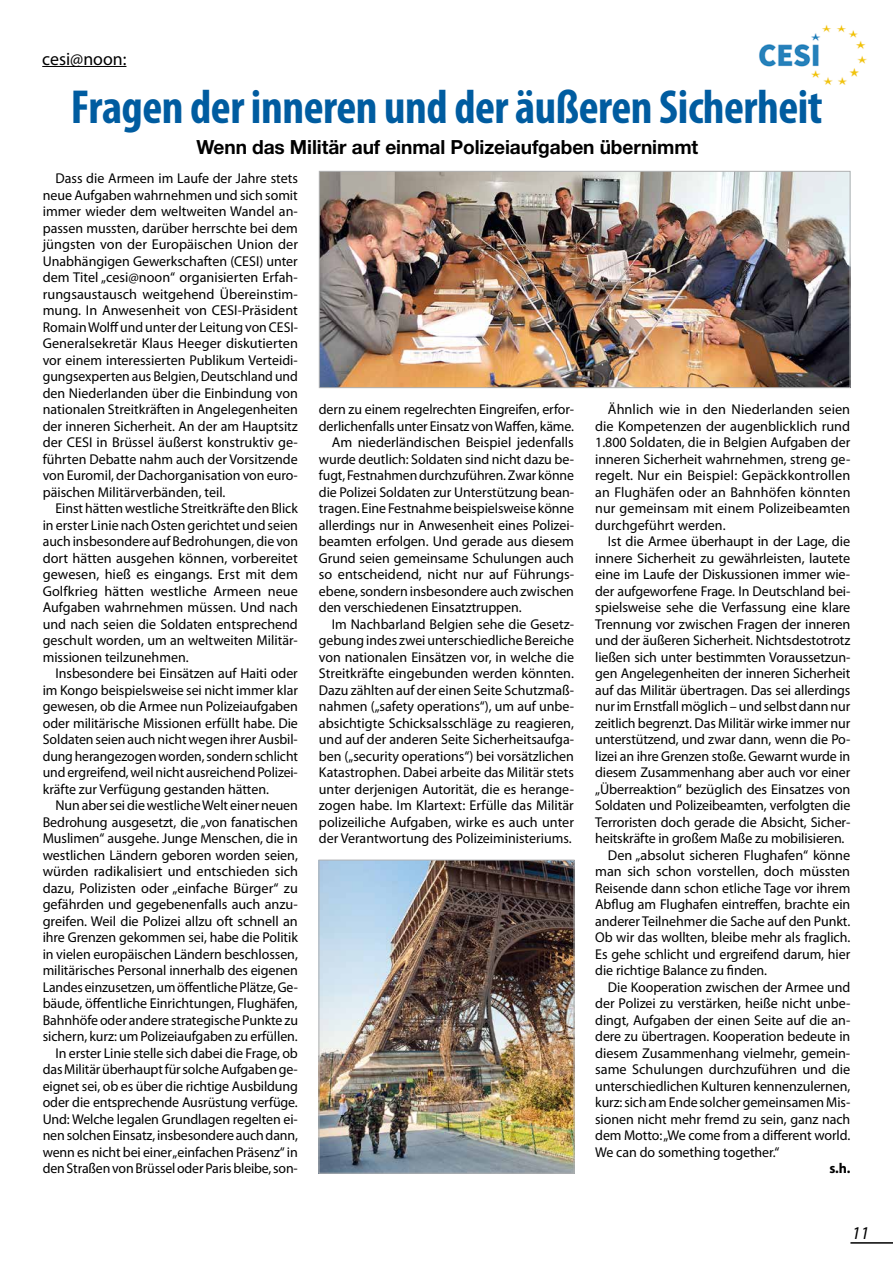
<style>
.page{position:relative;width:893px;height:1263px;background:#fff}
.page>*{position:absolute;margin:0;border:0;box-sizing:border-box;transform-origin:0 0}
.t1{font:700 condensed 48px "Myriad Pro";letter-spacing:-.01em;color:#005ca0}
.t2{font:700 19.5px "Helvetica Neue LT Std";letter-spacing:-.005em;color:#000}
.t3{font:18px "Myriad Pro";color:#000}
.t4{font:italic 18px "Myriad Pro";color:#000}
.t5{font:14.25px/16.5px "Myriad Pro";letter-spacing:-.005em;color:#000;text-align:justify}
.t6{font:700 14.25px "Myriad Pro";color:#000}
.s1{color:#fff}
</style>
<div class="page">
<hr style="left:850px;top:1242px;width:43px;height:2px;background:#000">
<img style="left:321px;top:173px;width:527px;height:213px">
<div style="left:319px;top:171px;width:531px;height:217px;border:1px solid #b1b2b3"></div>
<img style="left:759px;top:25px;width:108px;height:60px">
<img style="left:321px;top:862px;width:251px;height:309px">
<div style="left:319px;top:860px;width:255px;height:313px;border:1px solid #b1b2b3"></div>
<hr style="left:42px;top:66px;width:84px;height:1px;background:#000">
<p class="t3" style="left:42px;top:48px;width:86px">cesi@noon:</p>
<h1 class="t1" style="left:71px;top:77px;width:753px">Fragen der inneren und der äußeren Sicherheit</h1>
<h2 class="t2" style="left:196px;top:135px;width:503px">Wenn das Militär auf einmal Polizeiaufgaben übernimmt</h2>
<p class="t5" style="left:43px;top:170px;width:257px;text-indent:13px">Dass die Armeen im Laufe der Jahre stets neue Aufgaben wahrnehmen und sich somit immer wieder dem weltweiten Wandel an&shy;passen mussten, darüber herrschte bei dem jüngsten von der Europäischen Union der Unabhängigen Gewerkschaften (CESI) unter dem Titel „cesi@noon“ organisierten Erfah&shy;rungsaustausch weitgehend Übereinstim&shy;mung. In Anwesenheit von CESI-Präsident Romain Wolff und unter der Leitung von CESI-Generalsekretär Klaus Heeger diskutierten vor einem interessierten Publikum Verteidi&shy;gungsexperten aus Belgien, Deutschland und den Niederlanden über die Einbindung von nationalen Streitkräften in Angelegenheiten der inneren Sicherheit. An der am Hauptsitz der CESI in Brüssel äußerst konstruktiv ge&shy;führten Debatte nahm auch der Vorsitzende von Euromil, der Dachorganisation von euro&shy;päischen Militärverbänden, teil.</p>
<p class="t5" style="left:43px;top:500px;width:257px;text-indent:13px">Einst hätten westliche Streitkräfte den Blick in erster Linie nach Osten gerichtet und seien auch insbesondere auf Bedrohungen, die von dort hätten ausgehen können, vorbereitet gewesen, hieß es eingangs. Erst mit dem Golfkrieg hätten westliche Armeen neue Aufgaben wahrnehmen müssen. Und nach und nach seien die Soldaten entsprechend geschult worden, um an weltweiten Militär&shy;missionen teilzunehmen.</p>
<p class="t5" style="left:43px;top:665px;width:257px;text-indent:13px">Insbesondere bei Einsätzen auf Haiti oder im Kongo beispielsweise sei nicht immer klar gewesen, ob die Armee nun Polizeiaufgaben oder militärische Missionen erfüllt habe. Die Soldaten seien auch nicht wegen ihrer Ausbil&shy;dung herangezogen worden, sondern schlicht und ergreifend, weil nicht ausreichend Polizei&shy;kräfte zur Verfügung gestanden hätten.</p>
<p class="t5" style="left:43px;top:797px;width:257px;text-align:right">Nun aber sei die westliche Welt einer neuen Bedrohung ausgesetzt, die „von fanatischen Muslimen“ ausgehe. Junge Menschen, die in westlichen Ländern geboren worden seien, würden radikalisiert und entschieden sich dazu, Polizisten oder „einfache Bürger“ zu gefährden und gegebenenfalls auch anzu&shy;greifen. Weil die Polizei allzu oft schnell an ihre Grenzen gekommen sei, habe die Politik in vielen europäischen Ländern beschlossen, militärisches Personal innerhalb des eigenen Landes einzusetzen, um öffentliche Plätze, Ge&shy;bäude, öffentliche Einrichtungen, Flughäfen, Bahnhöfe oder andere strategische Punkte zu sichern, kurz: um Polizeiaufgaben zu erfüllen.<br>In erster Linie stelle sich dabei die Frage, ob das Militär überhaupt für solche Aufgaben ge&shy;eignet sei, ob es über die richtige Ausbildung oder die entsprechende Ausrüstung verfüge.<br>Und: Welche legalen Grundlagen regelten ei&shy;nen solchen Einsatz, insbesondere auch dann, wenn es nicht bei einer „einfachen Präsenz“ in den Straßen von Brüssel oder Paris bleibe, son-</p>
<p class="t5" style="left:319px;top:401px;width:257px">dern zu einem regelrechten Eingreifen, erfor-</p>
<p class="t5" style="left:319px;top:417px;width:257px">derlichenfalls unter Einsatz von Waffen, käme.</p>
<p class="t5" style="left:332px;top:434px;width:244px">Am niederländischen Beispiel jedenfalls</p>
<p class="t5" style="left:319px;top:450px;width:257px">wurde deutlich: Soldaten sind nicht dazu be-</p>
<p class="t5" style="left:319px;top:467px;width:257px">fugt, Festnahmen durchzuführen. Zwar könne</p>
<p class="t5" style="left:319px;top:483px;width:257px">die Polizei Soldaten zur Unterstützung bean-</p>
<p class="t5" style="left:319px;top:500px;width:257px">tragen. Eine Festnahme beispielsweise könne</p>
<p class="t5" style="left:319px;top:516px;width:257px">allerdings nur in Anwesenheit eines Polizei-</p>
<p class="t5" style="left:319px;top:533px;width:257px">beamten erfolgen. Und gerade aus diesem</p>
<p class="t5" style="left:319px;top:549px;width:257px">Grund seien gemeinsame Schulungen auch</p>
<p class="t5" style="left:319px;top:566px;width:257px">so entscheidend, nicht nur auf Führungs-</p>
<p class="t5" style="left:319px;top:582px;width:257px">ebene, sondern insbesondere auch zwischen</p>
<p class="t5" style="left:319px;top:599px;width:204px">den verschiedenen Einsatztruppen.</p>
<p class="t5" style="left:332px;top:615px;width:244px">Im Nachbarland Belgien sehe die Gesetz-</p>
<p class="t5" style="left:319px;top:632px;width:257px">gebung indes zwei unterschiedliche Bereiche</p>
<p class="t5" style="left:319px;top:648px;width:257px">von nationalen Einsätzen vor, in welche die</p>
<p class="t5" style="left:319px;top:665px;width:257px">Streitkräfte eingebunden werden könnten.</p>
<p class="t5" style="left:319px;top:681px;width:257px">Dazu zählten auf der einen Seite Schutzmaß-</p>
<p class="t5" style="left:319px;top:698px;width:257px">nahmen („safety operations“), um auf unbe-</p>
<p class="t5" style="left:319px;top:714px;width:257px">absichtigte Schicksalsschläge zu reagieren,</p>
<p class="t5" style="left:319px;top:731px;width:257px">und auf der anderen Seite Sicherheitsaufga-</p>
<p class="t5" style="left:319px;top:747px;width:257px">ben („security operations“) bei vorsätzlichen</p>
<p class="t5" style="left:319px;top:764px;width:257px">Katastrophen. Dabei arbeite das Militär stets</p>
<p class="t5" style="left:319px;top:780px;width:257px">unter derjenigen Autorität, die es herange-</p>
<p class="t5" style="left:319px;top:797px;width:256px">zogen habe. Im Klartext: Erfülle das Militär</p>
<p class="t5" style="left:319px;top:813px;width:257px">polizeiliche Aufgaben, wirke es auch unter</p>
<p class="t5" style="left:319px;top:830px;width:254px">der Verantwortung des Polizeiministeriums.</p>
<p class="t5" style="left:595px;top:401px;width:257px;text-indent:13px">Ähnlich wie in den Niederlanden seien die Kompetenzen der augenblicklich rund 1.800 Soldaten, die in Belgien Aufgaben der inneren Sicherheit wahrnehmen, streng ge&shy;regelt. Nur ein Beispiel: Gepäckkontrollen an Flughäfen oder an Bahnhöfen könnten nur gemeinsam mit einem Polizeibeamten durchgeführt werden.</p>
<p class="t5" style="left:608px;top:533px;width:244px">Ist die Armee überhaupt in der Lage, die</p>
<p class="t5" style="left:595px;top:549px;width:257px">innere Sicherheit zu gewährleisten, lautete</p>
<p class="t5" style="left:595px;top:566px;width:257px">eine im Laufe der Diskussionen immer wie-</p>
<p class="t5" style="left:595px;top:582px;width:257px">der aufgeworfene Frage. In Deutschland bei-</p>
<p class="t5" style="left:595px;top:599px;width:257px">spielsweise sehe die Verfassung eine klare</p>
<p class="t5" style="left:595px;top:615px;width:257px">Trennung vor zwischen Fragen der inneren</p>
<p class="t5" style="left:595px;top:632px;width:257px">und der äußeren Sicherheit. Nichtsdestotrotz</p>
<p class="t5" style="left:595px;top:648px;width:257px">ließen sich unter bestimmten Voraussetzun-</p>
<p class="t5" style="left:595px;top:665px;width:257px">gen Angelegenheiten der inneren Sicherheit</p>
<p class="t5" style="left:595px;top:681px;width:257px">auf das Militär übertragen. Das sei allerdings</p>
<p class="t5" style="left:595px;top:698px;width:257px">nur im Ernstfall möglich – und selbst dann nur</p>
<p class="t5" style="left:595px;top:714px;width:257px">zeitlich begrenzt. Das Militär wirke immer nur</p>
<p class="t5" style="left:595px;top:731px;width:257px">unterstützend, und zwar dann, wenn die Po-</p>
<p class="t5" style="left:595px;top:747px;width:257px">lizei an ihre Grenzen stoße. Gewarnt wurde in</p>
<p class="t5" style="left:595px;top:764px;width:257px">diesem Zusammenhang aber auch vor einer</p>
<p class="t5" style="left:595px;top:780px;width:257px">„Überreaktion“ bezüglich des Einsatzes von</p>
<p class="t5" style="left:595px;top:797px;width:257px">Soldaten und Polizeibeamten, verfolgten die</p>
<p class="t5" style="left:595px;top:813px;width:257px">Terroristen doch gerade die Absicht, Sicher-</p>
<p class="t5" style="left:595px;top:830px;width:251px">heitskräfte in großem Maße zu mobilisieren.</p>
<p class="t5" style="left:608px;top:846px;width:244px">Den „absolut sicheren Flughafen“ könne</p>
<p class="t5" style="left:595px;top:863px;width:256px">man sich schon vorstellen, doch müssten</p>
<p class="t5" style="left:595px;top:879px;width:257px">Reisende dann schon etliche Tage vor ihrem</p>
<p class="t5" style="left:595px;top:896px;width:257px">Abflug am Flughafen eintreffen, brachte ein</p>
<p class="t5" style="left:595px;top:912px;width:257px">anderer Teilnehmer die Sache auf den Punkt.</p>
<p class="t5" style="left:595px;top:929px;width:257px">Ob wir das wollten, bleibe mehr als fraglich.</p>
<p class="t5" style="left:595px;top:945px;width:257px">Es gehe schlicht und ergreifend darum, hier</p>
<p class="t5" style="left:595px;top:962px;width:173px">die richtige Balance zu finden.</p>
<p class="t5" style="left:608px;top:978px;width:244px">Die Kooperation zwischen der Armee und</p>
<p class="t5" style="left:595px;top:995px;width:257px">der Polizei zu verstärken, heiße nicht unbe-</p>
<p class="t5" style="left:595px;top:1011px;width:257px">dingt, Aufgaben der einen Seite auf die an-</p>
<p class="t5" style="left:595px;top:1028px;width:257px">dere zu übertragen. Kooperation bedeute in</p>
<p class="t5" style="left:595px;top:1044px;width:257px">diesem Zusammenhang vielmehr, gemein-</p>
<p class="t5" style="left:595px;top:1061px;width:256px">same Schulungen durchzuführen und die</p>
<p class="t5" style="left:595px;top:1077px;width:257px">unterschiedlichen Kulturen kennenzulernen,</p>
<p class="t5" style="left:595px;top:1094px;width:257px">kurz: sich am Ende solcher gemeinsamen Mis-</p>
<p class="t5" style="left:595px;top:1110px;width:257px">sionen nicht mehr fremd zu sein, ganz nach</p>
<p class="t5" style="left:595px;top:1127px;width:257px">dem Motto: „We come from a different world.</p>
<p class="t5" style="left:595px;top:1143px;width:186px">We can do something together.“</p>
<p class="t6" style="left:830px;top:1159px;width:22px">s.h.</p>
<p class="t4" style="left:852px;top:1222px;width:19px"><span class="s1">7</span>11</p>
</div>
